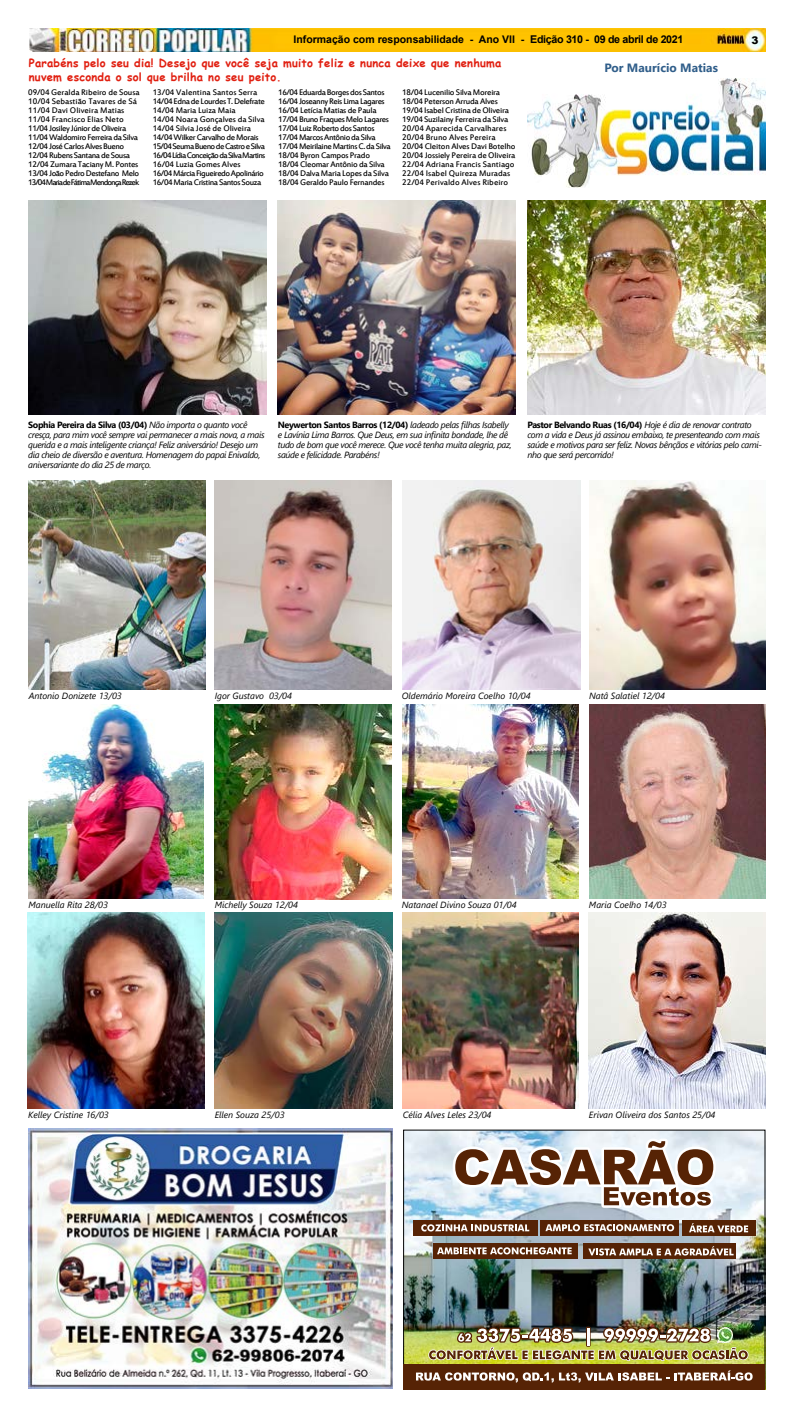
<style>
.page{position:relative;width:794px;height:1418px;background:#fff}
.page>*{position:absolute;margin:0;border:0;box-sizing:border-box;transform-origin:0 0}
.t1{font:700 12px "Segoe UI";color:#305e8a}
.t2{font:700 11.2px/13.4px "Comic Sans MS";letter-spacing:.02em;color:#e12011}
.t3{font:700 10.5px "Arial";color:#000}
.t4{font:900 10.5px "Arial";color:#000}
.t5{font:9px/9px "Estrangelo Edessa";letter-spacing:-.05em;color:#000}
.t6{font:italic 9px/10px "Segoe UI";letter-spacing:-.04em;color:#000}
.t7{font:9px/9px "Estrangelo Edessa";letter-spacing:-.03em;color:#000}
.t8{font:italic 9px "Segoe UI";color:#000}
.s1{font-size:10.7px}
.s2{font-weight:700;font-style:normal}
</style>
<div class="page">
<img style="left:30px;top:29px;width:735px;height:23px">
<img style="left:527px;top:79px;width:238px;height:108px">
<img style="left:405px;top:1131px;width:358px;height:232px">
<div style="left:403px;top:1129px;width:362px;height:260px;border:1px solid #000"></div>
<div style="left:403px;top:1363px;width:362px;height:25px;background:#562305"></div>
<svg style="left:449px;top:1134px;width:270px;height:83px"></svg>
<div style="left:413px;top:1219px;width:124px;height:16px;background:#562305"></div>
<div style="left:540px;top:1219px;width:139px;height:16px;background:#562305"></div>
<div style="left:681px;top:1219px;width:74px;height:16px;background:#562305"></div>
<svg style="left:421px;top:1224px;width:108px;height:7px"></svg>
<svg style="left:545px;top:1224px;width:129px;height:7px"></svg>
<svg style="left:689px;top:1223px;width:59px;height:9px"></svg>
<div style="left:433px;top:1242px;width:145px;height:16px;background:#562305"></div>
<div style="left:583px;top:1242px;width:152px;height:16px;background:#562305"></div>
<svg style="left:437px;top:1247px;width:134px;height:7px"></svg>
<svg style="left:588px;top:1246px;width:145px;height:9px"></svg>
<img style="left:416px;top:1318px;width:336px;height:64px">
<img style="left:718px;top:1327px;width:15px;height:15px">
<img style="left:29px;top:1128px;width:363px;height:260px">
<img style="left:28px;top:200px;width:239px;height:214px">
<img style="left:278px;top:200px;width:238px;height:214px">
<img style="left:527px;top:200px;width:238px;height:214px">
<img style="left:28px;top:480px;width:178px;height:209px">
<img style="left:215px;top:912px;width:177px;height:196px">
<img style="left:215px;top:480px;width:176px;height:209px">
<img style="left:27px;top:912px;width:178px;height:196px">
<img style="left:28px;top:704px;width:176px;height:194px">
<img style="left:589px;top:704px;width:176px;height:194px">
<img style="left:215px;top:704px;width:176px;height:195px">
<img style="left:403px;top:704px;width:175px;height:194px">
<img style="left:590px;top:480px;width:175px;height:209px">
<img style="left:403px;top:480px;width:177px;height:209px">
<img style="left:402px;top:912px;width:176px;height:196px">
<img style="left:589px;top:912px;width:176px;height:196px">
<p class="t3" style="left:294px;top:32px;width:391px">Informação com responsabilidade - Ano VII - <span class="s1">Edição 310 - 09 de abril de 2021</span></p>
<p class="t4" style="left:751px;top:33px;width:9px">3</p>
<p class="t2" style="left:29px;top:56px;width:474px">Parabéns pelo seu dia! Desejo que você seja muito feliz e nunca deixe que nenhuma nuvem esconda o sol que brilha no seu peito.</p>
<p class="t5" style="left:28px;top:89px;width:113px">09/04 Geralda Ribeiro de Sousa<br>10/04 Sebastião Tavares de Sá<br>11/04 Davi Oliveira Matias<br>11/04 Francisco Elias Neto<br>11/04 Josiley Júnior de Oliveira<br>11/04 Waldomiro Ferreira da Silva<br>12/04 José Carlos Alves Bueno<br>12/04 Rubens Santana de Sousa<br>12/04 Zumara Taciany M. Pontes<br>13/04 João Pedro Destefano Melo<br>13/04 Maria de Fátima Mendonça Rezek</p>
<p class="t5" style="left:153px;top:89px;width:114px">13/04 Valentina Santos Serra<br>14/04 Edna de Lourdes T. Delefrate<br>14/04 Maria Luiza Maia<br>14/04 Noara Gonçalves da Silva<br>14/04 Silvia José de Oliveira<br>14/04 Wilker Carvalho de Morais<br>15/04 Seuma Bueno de Castro e Silva<br>16/04 Lídia Conceição da Silva Martins<br>16/04 Luzia Gomes Alves<br>16/04 Márcia Figueiredo Apolinário<br>16/04 Maria Cristina Santos Souza</p>
<p class="t5" style="left:278px;top:89px;width:114px">16/04 Eduarda Borges dos Santos<br>16/04 Joseanny Reis Lima Lagares<br>16/04 Letícia Matias de Paula<br>17/04 Bruno Fraques Melo Lagares<br>17/04 Luiz Roberto dos Santos<br>17/04 Marcos Antônio da Silva<br>17/04 Meirilaine Martins C. da Silva<br>18/04 Byron Campos Prado<br>18/04 Cleomar Antônio da Silva<br>18/04 Dalva Maria Lopes da Silva<br>18/04 Geraldo Paulo Fernandes</p>
<p class="t7" style="left:402px;top:89px;width:115px">18/04 Lucenilio Silva Moreira<br>18/04 Peterson Arruda Alves<br>19/04 Isabel Cristina de Oliveira<br>19/04 Suzilainy Ferreira da Silva<br>20/04 Aparecida Carvalhares<br>20/04 Bruno Alves Pereira<br>20/04 Cleiton Alves Davi Botelho<br>20/04 Jossiely Pereira de Oliveira<br>22/04 Adriana Francis Santiago<br>22/04 Isabel Quireza Muradas<br>22/04 Perivaldo Alves Ribeiro</p>
<h1 class="t1" style="left:604px;top:57px;width:115px">Por Maurício Matias</h1>
<p class="t6" style="left:28px;top:418px;width:238px"><span class="s2">Sophia Pereira da Silva (03/04)</span> Não importa o quanto você cresça, para mim você sempre vai permanecer a mais nova, a mais querida e a mais inteligente criança! Feliz aniversário! Desejo um dia cheio de diversão e aventura. Homenagem do papai Enivaldo, aniversariante do dia 25 de março.</p>
<p class="t6" style="left:278px;top:418px;width:235px"><span class="s2">Neywerton Santos Barros (12/04)</span> ladeado pelas filhas Isabelly e Lavínia Lima Barros. Que Deus, em sua infinita bondade, lhe dê tudo de bom que você merece. Que você tenha muita alegria, paz, saúde e felicidade. Parabéns!</p>
<p class="t6" style="left:527px;top:418px;width:236px"><span class="s2">Pastor Belvando Ruas (16/04)</span> Hoje é dia de renovar contrato com a vida e Deus já assinou embaixo, te presenteando com mais saúde e motivos para ser feliz. Novas bênçãos e vitórias pelo cami&shy;nho que será percorrido!</p>
<p class="t8" style="left:29px;top:687px;width:94px">Antonio Donizete 13/03</p>
<p class="t8" style="left:215px;top:687px;width:79px">Igor Gustavo 03/04</p>
<p class="t8" style="left:402px;top:687px;width:130px">Oldemário Moreira Coelho 10/04</p>
<p class="t8" style="left:589px;top:687px;width:77px">Natâ Salatiel 12/04</p>
<p class="t8" style="left:28px;top:896px;width:81px">Manuella Rita 28/03</p>
<p class="t8" style="left:215px;top:896px;width:85px">Michelly Souza 12/04</p>
<p class="t8" style="left:402px;top:896px;width:116px">Natanael Divino Souza 01/04</p>
<p class="t8" style="left:589px;top:896px;width:79px">Maria Coelho 14/03</p>
<p class="t8" style="left:28px;top:1105px;width:82px">Kelley Cristine 16/03</p>
<p class="t8" style="left:215px;top:1105px;width:71px">Ellen Souza 25/03</p>
<p class="t8" style="left:403px;top:1105px;width:90px">Célia Alves Leles 23/04</p>
<p class="t8" style="left:589px;top:1105px;width:128px">Erivan Oliveira dos Santos 25/04</p>
</div>
